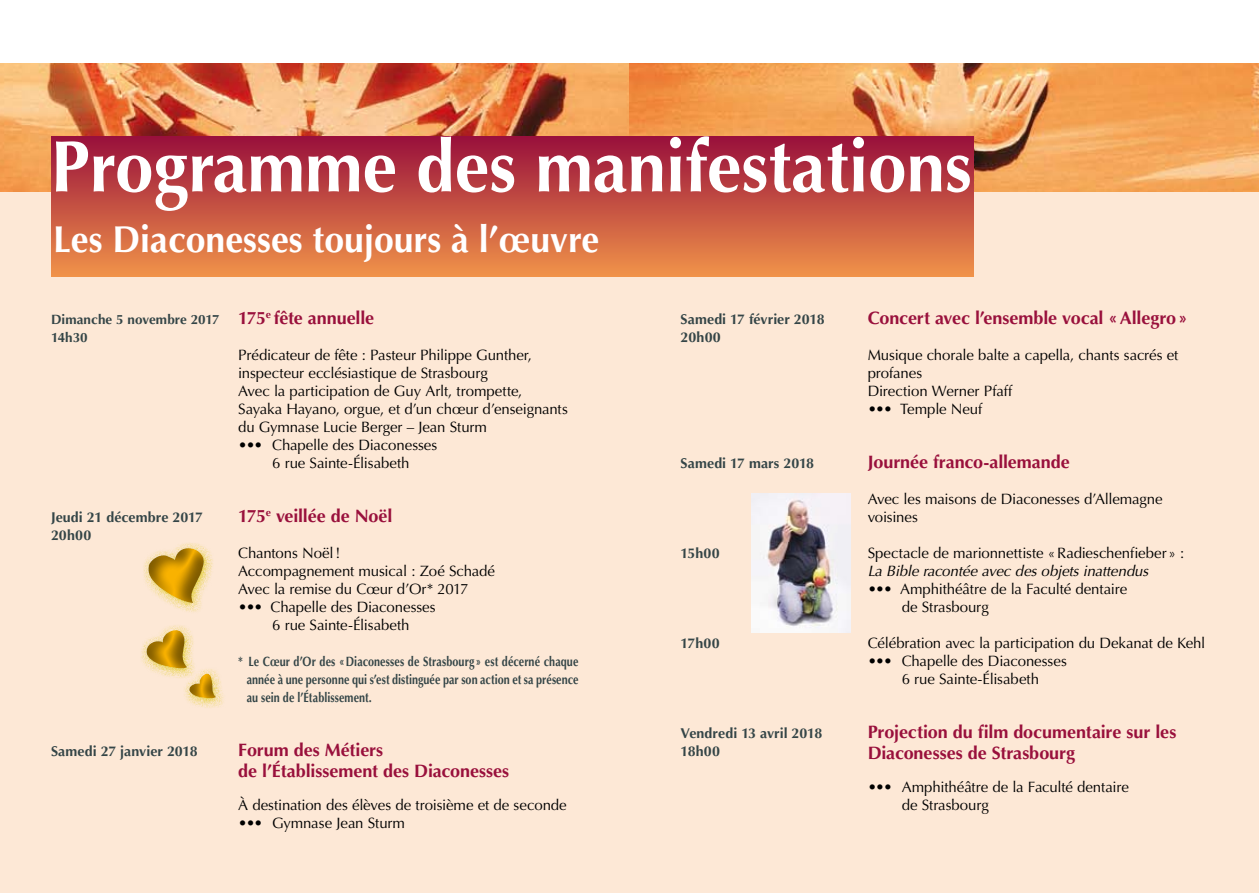
<style>
.page{position:relative;width:1259px;height:893px;background:#fff}
.page>*{position:absolute;margin:0;border:0;box-sizing:border-box;transform-origin:0 0}
.t1{font:700 72.75px "Optima";color:#fff;scale:.95 1}
.t2{font:700 37.5px "Optima";color:#fff;scale:.95 1}
.t3{font:700 18px/21px "Optima";letter-spacing:-.005em;color:#99103c}
.t4{font:15px/18px "Optima";letter-spacing:-.005em;color:#000}
.t5{font:italic 15px "Optima";letter-spacing:-.01em;color:#000}
.t6{font:700 14.25px/18px "Optima";letter-spacing:.005em;color:#344547}
.t7{font:700 13.5px/18px "Optima";letter-spacing:.005em;color:#344547;text-align:justify;scale:.8 1}
.t8{font:700 13.5px/18px "Optima";letter-spacing:.005em;color:#344547}
</style>
<div class="page">
<div style="left:0;top:189px;width:1259px;height:704px;background:#fde8d6"></div>
<img style="left:0;top:64px;width:629px;height:127px">
<svg style="left:629px;top:64px;width:630px;height:127px;background:#efa15a"></svg>
<div style="left:51px;top:136px;width:923px;height:140px;background:linear-gradient(to bottom,#980f3b,#ef9149)"></div>
<img style="left:752px;top:493px;width:98px;height:139px">
<svg style="left:141px;top:543px;width:83px;height:164px"></svg>
<h1 class="t1" style="left:51px;top:124px;width:970px">Programme des manifestations</h1>
<h2 class="t2" style="left:53px;top:217px;width:576px">Les Diaconesses toujours à l’œuvre</h2>
<p class="t8" style="left:51px;top:311px;width:170px">Dimanche 5 novembre 2017<br>14h30</p>
<p class="t6" style="left:51px;top:508px;width:153px">Jeudi 21 décembre 2017<br>20h00</p>
<p class="t3" style="left:238px;top:308px;width:137px">175<sup>e</sup> fête annuelle</p>
<p class="t4" style="left:238px;top:346px;width:331px">Prédicateur de fête : Pasteur Philippe Gunther, inspecteur ecclésiastique de Strasbourg<br>Avec la participation de Guy Arlt, trompette, Sayaka Hayano, orgue, et d’un chœur d’enseignants du Gymnase Lucie Berger – Jean Sturm</p>
<p class="t4" style="left:238px;top:436px;width:201px;text-align:center">••• Chapelle des Diaconesses<br>6 rue Sainte-Élisabeth</p>
<p class="t3" style="left:238px;top:506px;width:156px">175<sup>e</sup> veillée de Noël</p>
<p class="t4" style="left:238px;top:544px;width:258px">Chantons Noël!<br>Accompagnement musical : Zoé Schadé<br>Avec la remise du Cœur d’Or* 2017</p>
<p class="t4" style="left:238px;top:598px;width:199px;text-align:center">••• Chapelle des Diaconesses<br>6 rue Sainte-Élisabeth</p>
<p class="t7" style="left:247px;top:653px;width:416px;text-indent:-9px">* Le Cœur d’Or des «Diaconesses de Strasbourg » est décerné chaque année à une personne qui s’est distinguée par son action et sa présence au sein de l’Établissement.</p>
<p class="t6" style="left:680px;top:310px;width:146px">Samedi 17 février 2018<br>20h00</p>
<p class="t6" style="left:680px;top:454px;width:135px">Samedi 17 mars 2018</p>
<p class="t6" style="left:680px;top:544px;width:41px">15h00</p>
<p class="t6" style="left:680px;top:634px;width:41px">17h00</p>
<p class="t3" style="left:867px;top:308px;width:321px">Concert avec l’ensemble vocal «Allegro»</p>
<p class="t4" style="left:867px;top:346px;width:312px">Musique chorale balte a capella, chants sacrés et profanes<br>Direction Werner Pfaff</p>
<p class="t4" style="left:867px;top:400px;width:116px">••• Temple Neuf</p>
<p class="t3" style="left:867px;top:452px;width:204px">Journée franco-allemande</p>
<p class="t4" style="left:867px;top:490px;width:296px">Avec les maisons de Diaconesses d’Allemagne voisines</p>
<p class="t4" style="left:867px;top:544px;width:318px">Spectacle de marionnettiste «Radieschenfieber » :</p>
<p class="t5" style="left:867px;top:562px;width:282px">La Bible racontée avec des objets inattendus</p>
<p class="t4" style="left:901px;top:580px;width:227px;text-indent:-34px">••• Amphithéâtre de la Faculté dentaire de Strasbourg</p>
<p class="t4" style="left:867px;top:634px;width:339px">Célébration avec la participation du Dekanat de Kehl</p>
<p class="t4" style="left:867px;top:652px;width:201px;text-align:center">••• Chapelle des Diaconesses<br>6 rue Sainte-Élisabeth</p>
<p class="t6" style="left:51px;top:742px;width:148px">Samedi 27 janvier 2018</p>
<p class="t3" style="left:238px;top:740px;width:273px">Forum des Métiers<br>de l’Établissement des Diaconesses</p>
<p class="t4" style="left:238px;top:796px;width:330px">À destination des élèves de troisième et de seconde</p>
<p class="t4" style="left:238px;top:814px;width:168px">••• Gymnase Jean Sturm</p>
<p class="t6" style="left:680px;top:724px;width:143px">Vendredi 13 avril 2018<br>18h00</p>
<p class="t3" style="left:867px;top:722px;width:310px">Projection du film documentaire sur les<br>Diaconesses de Strasbourg</p>
<p class="t4" style="left:901px;top:778px;width:229px;text-indent:-34px">••• Amphithéâtre de la Faculté dentaire de Strasbourg</p>
</div>
